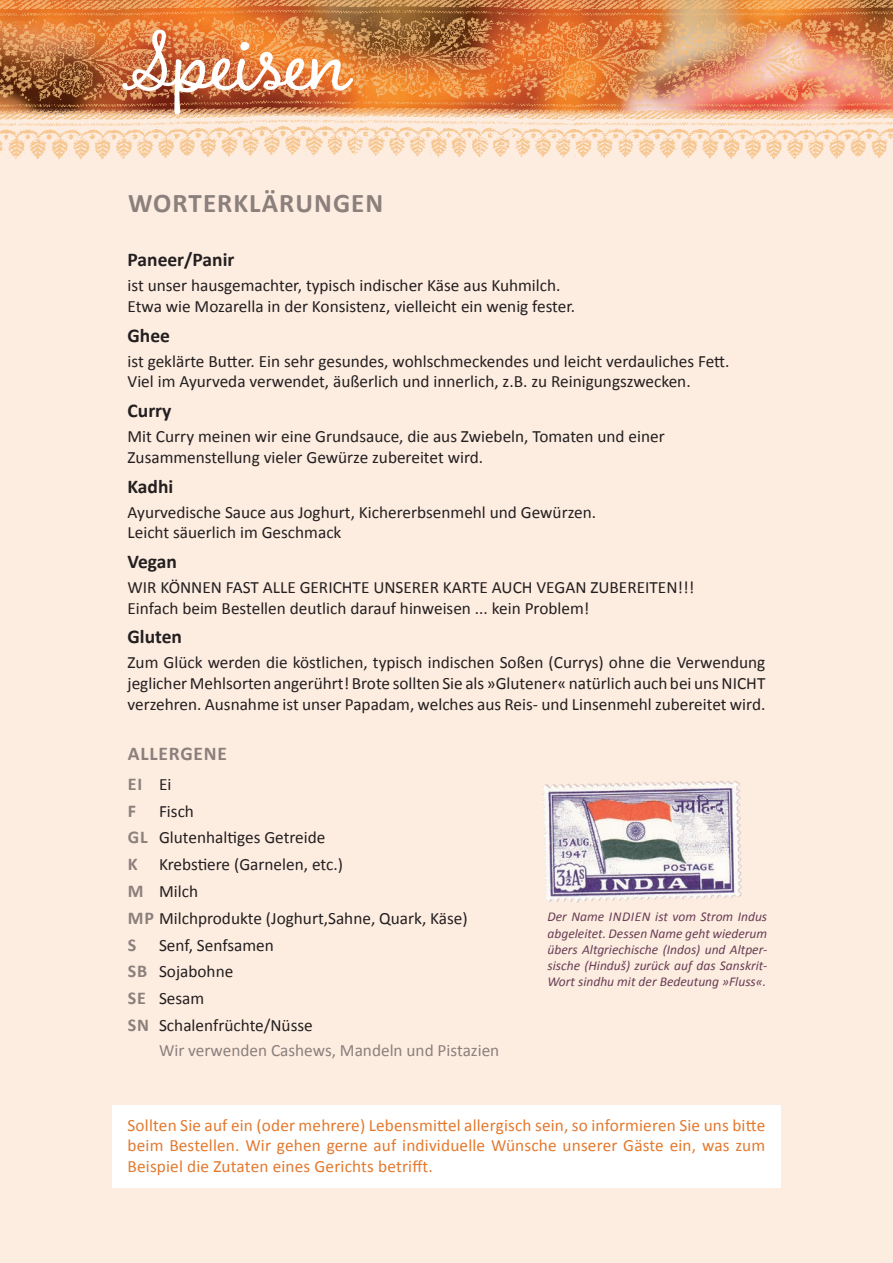
<style>
.page{position:relative;width:893px;height:1263px;background:#fdece0}
.page>*{position:absolute;margin:0;border:0;box-sizing:border-box;transform-origin:0 0}
.t1{font:700 27px "Calibri";letter-spacing:.04em;color:#8b807c}
.t2{font:700 19.5px "Calibri";color:#231f20}
.t3{font:700 19.5px "Calibri";letter-spacing:.04em;color:#8b807c}
.t4{font:700 18px/26.7px "Calibri";color:#8b807c}
.t5{font:17.25px/20.7px "Calibri";color:#231f20}
.t6{font:17.25px/20.7px "Calibri";letter-spacing:.01em;color:#e3792e;text-align:justify}
.t7{font:17.25px "Calibri";color:#8b807c}
.t8{font:italic 13.5px/16.2px "Calibri";color:#673e55;text-align:justify}
.s1{font-weight:400;font-size:17.25px;color:#231f20}
.s2{font-weight:700;font-size:18px;color:#8b807c}
</style>
<div class="page">
<img style="left:0;top:0;width:893px;height:164px">
<div style="left:113px;top:1105px;width:668px;height:83px;background:#fff"></div>
<img style="left:542px;top:781px;width:200px;height:122px">
<img style="left:122px;top:30px;width:231px;height:84px">
<h1 class="t1" style="left:128px;top:186px;width:257px">WORTERKLÄRUNGEN</h1>
<p class="t2" style="left:128px;top:248px;width:108px">Paneer/Panir</p>
<p class="t5" style="left:128px;top:274px;width:449px">ist unser hausgemachter, typisch indischer Käse aus Kuhmilch.<br>Etwa wie Mozarella in der Konsistenz, vielleicht ein wenig fester.</p>
<p class="t2" style="left:128px;top:323px;width:44px">Ghee</p>
<p class="t5" style="left:128px;top:350px;width:603px">ist geklärte Butter. Ein sehr gesundes, wohlschmeckendes und leicht verdauliches Fett.<br>Viel im Ayurveda verwendet, äußerlich und innerlich, z.B. zu Reinigungszwecken.</p>
<p class="t2" style="left:128px;top:399px;width:45px">Curry</p>
<p class="t5" style="left:128px;top:425px;width:539px">Mit Curry meinen wir eine Grundsauce, die aus Zwiebeln, Tomaten und einer<br>Zusammenstellung vieler Gewürze zubereitet wird.</p>
<p class="t2" style="left:128px;top:474px;width:47px">Kadhi</p>
<p class="t5" style="left:128px;top:501px;width:470px">Ayurvedische Sauce aus Joghurt, Kichererbsenmehl und Gewürzen.<br>Leicht säuerlich im Geschmack</p>
<p class="t2" style="left:128px;top:549px;width:51px">Vegan</p>
<p class="t5" style="left:128px;top:576px;width:568px">WIR KÖNNEN FAST ALLE GERICHTE UNSERER KARTE AUCH VEGAN ZUBEREITEN!!!<br>Einfach beim Bestellen deutlich darauf hinweisen ... kein Problem!</p>
<p class="t2" style="left:128px;top:625px;width:56px">Gluten</p>
<p class="t5" style="left:128px;top:651px;width:639px;text-align:justify">Zum Glück werden die köstlichen, typisch indischen Soßen (Currys) ohne die Verwendung jeglicher Mehlsorten angerührt! Brote sollten Sie als »Glutener« natürlich auch bei uns NICHT verzehren. Ausnahme ist unser Papadam, welches aus Reis- und Linsenmehl zubereitet wird.</p>
<p class="t3" style="left:128px;top:742px;width:101px">ALLERGENE</p>
<p class="t4" style="left:128px;top:770px;width:45px">EI <span class="s1">Ei<br></span>F</p>
<p class="t5" style="left:128px;top:797px;width:341px;line-height:26.7px;text-indent:31px">Fisch<br><span class="s2">GL</span> Glutenhaltiges Getreide<br><span class="s2">K</span> Krebstiere (Garnelen, etc.)<br><span class="s2">M</span> Milch<br><span class="s2">MP</span> Milchprodukte (Joghurt,Sahne, Quark, Käse)</p>
<p class="t4" style="left:128px;top:930px;width:10px">S</p>
<p class="t8" style="left:547px;top:908px;width:221px">Der Name INDIEN ist vom Strom Indus abgeleitet. Dessen Name geht wiederum übers Altgriechische (Indos) und Altper&shy;sische (Hinduš) zurück auf das Sanskrit-Wort sindhu mit der Bedeutung »Fluss«.</p>
<p class="t5" style="left:128px;top:930px;width:186px;line-height:26.7px;text-indent:31px">Senf, Senfsamen<br><span class="s2">SB</span> Sojabohne<br><span class="s2">SE</span> Sesam<br><span class="s2">SN</span> Schalenfrüchte/Nüsse</p>
<p class="t7" style="left:159px;top:1039px;width:342px">Wir verwenden Cashews, Mandeln und Pistazien</p>
<p class="t6" style="left:128px;top:1114px;width:639px">Sollten Sie auf ein (oder mehrere) Lebensmittel allergisch sein, so informieren Sie uns bitte beim Bestellen. Wir gehen gerne auf individuelle Wünsche unserer Gäste ein, was zum Beispiel die Zutaten eines Gerichts betrifft.</p>
</div>
